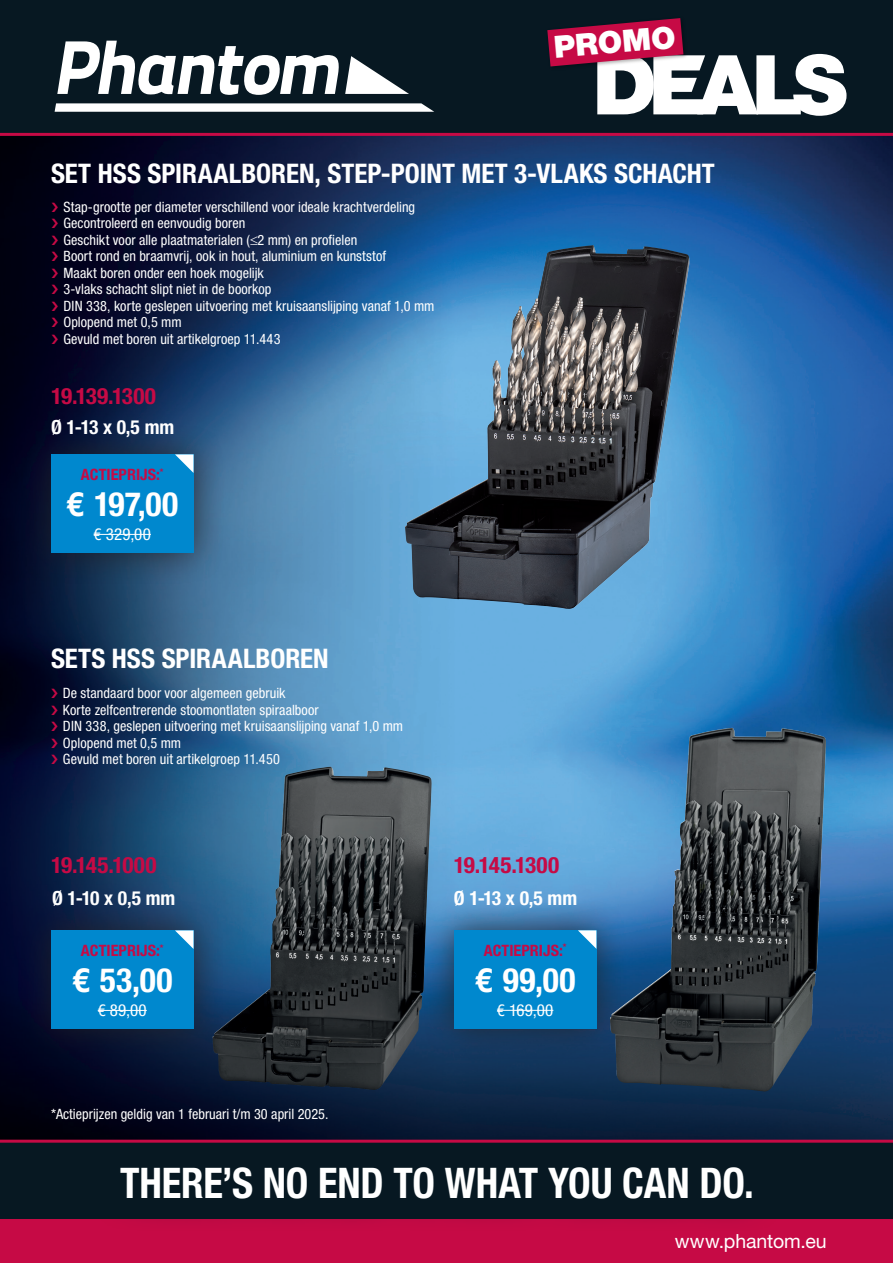
<style>
.page{position:relative;width:893px;height:1263px;background:#fff}
.page>*{position:absolute;margin:0;border:0;box-sizing:border-box;transform-origin:0 0}
.t1{font:700 condensed 42.3px "Helvetica Neue";letter-spacing:-.005em;color:#fff;scale:.96 1}
.t2{font:700 condensed 33.45px "Helvetica Neue";letter-spacing:.015em;color:#fff}
.t3{font:900 30.6px "Helvetica Neue";color:#fff}
.t4{font:700 condensed 27px "Helvetica Neue";color:#fff}
.t5{font:700 condensed 22.5px "Helvetica Neue";letter-spacing:-.02em;color:#c60a45}
.t6{font:700 condensed 19.5px "Helvetica Neue";letter-spacing:-.025em;color:#fff}
.t7{font:19.5px "Helvetica Neue";color:#fff}
.t8{font:condensed 16.5px "Helvetica Neue";letter-spacing:.01em;color:#fff}
.t9{font:700 condensed 15.6px "Helvetica Neue";letter-spacing:.005em;color:#c60a45}
.t10{font:condensed 14.25px/16.5px "Helvetica Neue";color:#fff}
.s1{font-stretch:normal}
</style>
<div class="page">
<img style="left:0;top:136px;width:893px;height:1004px">
<div style="left:0;top:0;width:893px;height:133px;background:#071822"></div>
<div style="left:0;top:1142px;width:892px;height:121px;background:#071822"></div>
<div style="left:0;top:1220px;width:893px;height:43px;background:#c60a45"></div>
<svg style="left:57px;top:41px;width:282px;height:54px"></svg>
<svg style="left:55px;top:103px;width:379px;height:9px;background:#e9eaeb"></svg>
<svg style="left:345px;top:56px;width:64px;height:38px"></svg>
<svg style="left:91px;top:1135px;width:691px;height:85px"></svg>
<hr style="left:892px;top:1142px;width:1px;height:121px;background:#071822">
<hr style="left:892px;top:1220px;width:1px;height:43px;background:#c60a45">
<img style="left:610px;top:728px;width:208px;height:364px">
<div style="left:422px;top:898px;width:206px;height:163px;background:#231f20;opacity:.75"></div>
<div style="left:454px;top:930px;width:142px;height:99px;background:#0088ce"></div>
<hr style="left:497px;top:1010px;width:56px;height:1px;background:#fff">
<svg style="left:578px;top:930px;width:18px;height:19px"></svg>
<hr style="left:0;top:133px;width:893px;height:3px;background:#c60a45">
<img style="left:213px;top:767px;width:216px;height:323px">
<div style="left:19px;top:898px;width:206px;height:163px;background:#231f20;opacity:.75"></div>
<div style="left:51px;top:930px;width:143px;height:99px;background:#0088ce"></div>
<hr style="left:98px;top:1010px;width:49px;height:1px;background:#fff">
<svg style="left:175px;top:930px;width:19px;height:19px"></svg>
<img style="left:492px;top:245px;width:101px;height:168px">
<div style="left:19px;top:422px;width:206px;height:163px;background:#231f20;opacity:.75"></div>
<div style="left:51px;top:454px;width:143px;height:99px;background:#0088ce"></div>
<hr style="left:94px;top:534px;width:57px;height:1px;background:#fff">
<svg style="left:175px;top:454px;width:19px;height:19px"></svg>
<svg style="left:547px;top:18px;width:299px;height:98px"></svg>
<hr style="left:0;top:1140px;width:893px;height:3px;background:#c60a45">
<svg style="left:51px;top:689px;width:7px;height:9px"></svg>
<svg style="left:51px;top:705px;width:7px;height:10px"></svg>
<svg style="left:51px;top:722px;width:7px;height:9px"></svg>
<svg style="left:51px;top:738px;width:7px;height:10px"></svg>
<svg style="left:51px;top:755px;width:7px;height:9px"></svg>
<svg style="left:52px;top:202px;width:6px;height:10px"></svg>
<svg style="left:52px;top:219px;width:6px;height:9px"></svg>
<svg style="left:52px;top:235px;width:6px;height:10px"></svg>
<svg style="left:52px;top:252px;width:6px;height:9px"></svg>
<svg style="left:52px;top:268px;width:6px;height:10px"></svg>
<svg style="left:52px;top:285px;width:6px;height:9px"></svg>
<svg style="left:52px;top:301px;width:6px;height:10px"></svg>
<svg style="left:52px;top:318px;width:6px;height:9px"></svg>
<svg style="left:52px;top:334px;width:6px;height:10px"></svg>
<p class="t3" style="left:552px;top:29px;width:124px;rotate:-5deg">PROMO</p>
<p class="t4" style="left:51px;top:157px;width:665px">SET HSS SPIRAALBOREN, STEP-POINT MET 3-VLAKS SCHACHT</p>
<p class="t10" style="left:63px;top:198px;width:373px">Stap-grootte per diameter verschillend voor ideale krachtverdeling Gecontroleerd en eenvoudig boren<br>Geschikt voor alle plaatmaterialen (≤2 mm) en profielen<br>Boort rond en braamvrij, ook in hout, aluminium en kunststof<br>Maakt boren onder een hoek mogelijk<br>3-vlaks schacht slipt niet in de boorkop<br>DIN 338, korte geslepen uitvoering met kruisaanslijping vanaf 1,0 mm Oplopend met 0,5 mm<br>Gevuld met boren uit artikelgroep 11.443</p>
<p class="t5" style="left:51px;top:382px;width:107px">19.139.1300</p>
<p class="t6" style="left:51px;top:415px;width:125px">Ø 1-13 x 0,5 mm</p>
<p class="t9" style="left:81px;top:465px;width:84px">ACTIEPRIJS:<sup>*</sup></p>
<p class="t2" style="left:66px;top:484px;width:113px"><span class="s1">€</span> 197,00</p>
<p class="t8" style="left:94px;top:524px;width:59px">€ 329,00</p>
<p class="t4" style="left:51px;top:642px;width:279px">SETS HSS SPIRAALBOREN</p>
<p class="t10" style="left:63px;top:685px;width:342px">De standaard boor voor algemeen gebruik<br>Korte zelfcentrerende stoomontlaten spiraalboor<br>DIN 338, geslepen uitvoering met kruisaanslijping vanaf 1,0 mm Oplopend met 0,5 mm<br>Gevuld met boren uit artikelgroep 11.450</p>
<p class="t5" style="left:51px;top:851px;width:107px">19.145.1000</p>
<p class="t6" style="left:52px;top:886px;width:125px">Ø 1-10 x 0,5 mm</p>
<p class="t9" style="left:81px;top:941px;width:84px">ACTIEPRIJS:<sup>*</sup></p>
<p class="t2" style="left:72px;top:960px;width:102px"><span class="s1">€</span> 53,00</p>
<p class="t8" style="left:98px;top:1000px;width:51px">€ 89,00</p>
<p class="t10" style="left:51px;top:1106px;width:279px">*Actieprijzen geldig van 1 februari t/m 30 april 2025.</p>
<p class="t5" style="left:454px;top:851px;width:107px">19.145.1300</p>
<p class="t6" style="left:454px;top:886px;width:125px">Ø 1-13 x 0,5 mm</p>
<p class="t9" style="left:484px;top:941px;width:84px">ACTIEPRIJS:<sup>*</sup></p>
<p class="t2" style="left:475px;top:960px;width:102px"><span class="s1">€</span> 99,00</p>
<p class="t8" style="left:497px;top:1000px;width:58px">€ 169,00</p>
<p class="t1" style="left:120px;top:1158px;width:662px">THERE’S NO END TO WHAT YOU CAN DO.</p>
<p class="t7" style="left:675px;top:1229px;width:154px">www.phantom.eu</p>
</div>
